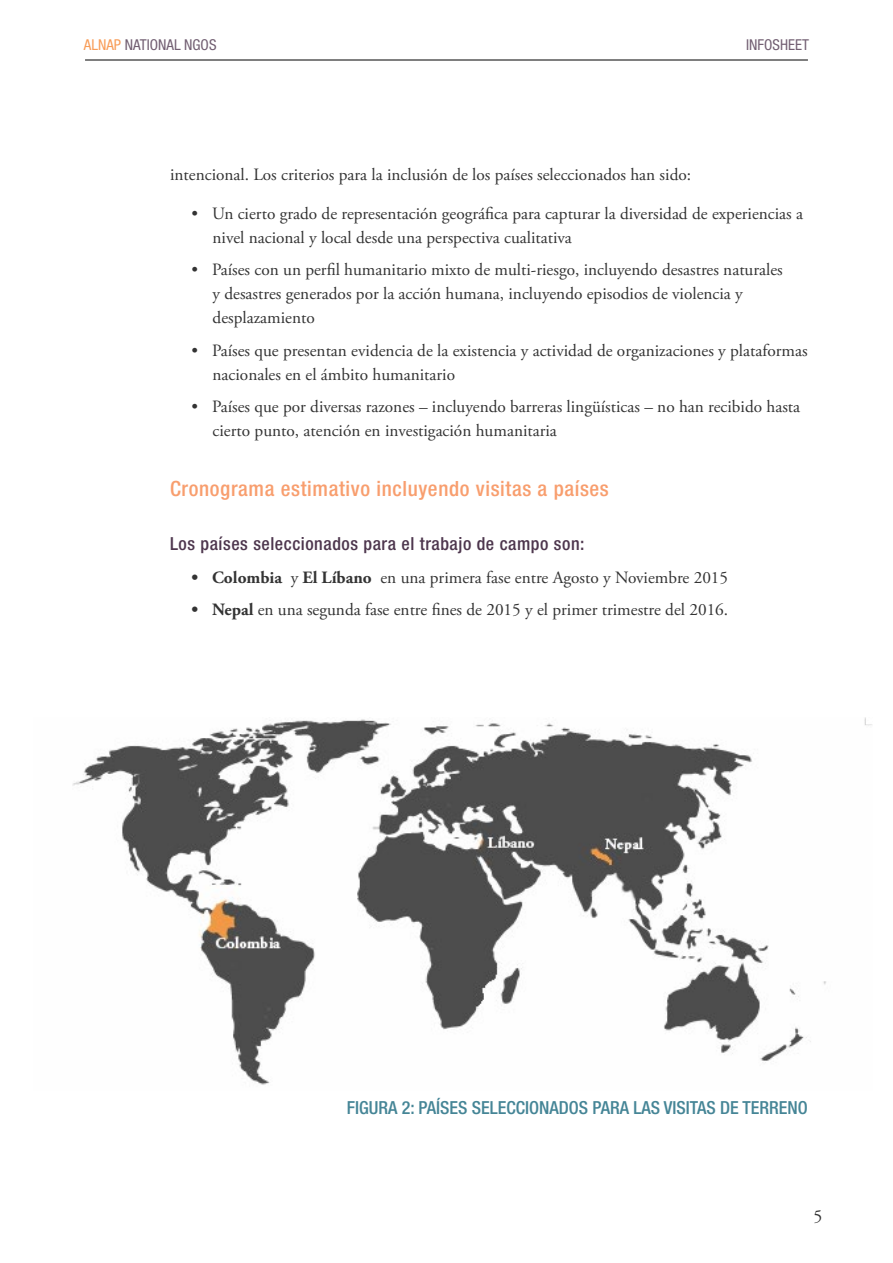
<style>
.page{position:relative;width:893px;height:1263px;background:#fff}
.page>*{position:absolute;margin:0;border:0;box-sizing:border-box;transform-origin:0 0}
.t1{font:500 condensed 21px "Helvetica Neue LT Std";letter-spacing:.03em;color:#f89e6e}
.t2{font:500 condensed 18px "Helvetica Neue LT Std";color:#458596}
.t3{font:500 condensed 18px "Helvetica Neue LT Std";letter-spacing:.03em;color:#4d364d}
.t4{font:18px "Adobe Garamond Pro";color:#333}
.t5{font:17.25px/24px "Adobe Garamond Pro";color:#333}
.t6{font:condensed 15px "Helvetica Neue LT Std";color:#715e71}
.s1{color:#f89c57}
.s2{font-weight:700}
</style>
<div class="page">
<hr style="left:85px;top:60px;width:723px;height:1px;background:#000">
<img style="left:72px;top:717px;width:800px;height:368px">
<p class="t6" style="left:84px;top:36px;width:134px"><span class="s1">ALNAP</span> NATIONAL NGOS</p>
<p class="t6" style="left:746px;top:36px;width:64px">INFOSHEET</p>
<p class="t5" style="left:170px;top:163px;width:523px">intencional. Los criterios para la inclusión de los países seleccionados han sido:</p>
<p class="t5" style="left:213px;top:202px;width:592px;text-indent:-21px">• Un cierto grado de representación geográfica para capturar la diversidad de experiencias a nivel nacional y local desde una perspectiva cualitativa</p>
<p class="t5" style="left:213px;top:258px;width:572px;text-indent:-21px">• Países con un perfil humanitario mixto de multi-riesgo, incluyendo desastres naturales y desastres generados por la acción humana, incluyendo episodios de violencia y desplazamiento</p>
<p class="t5" style="left:213px;top:339px;width:596px;text-indent:-21px">• Países que presentan evidencia de la existencia y actividad de organizaciones y plataformas nacionales en el ámbito humanitario</p>
<p class="t5" style="left:213px;top:395px;width:589px;text-indent:-21px">• Países que por diversas razones – incluyendo barreras lingüísticas – no han recibido hasta cierto punto, atención en investigación humanitaria</p>
<p class="t1" style="left:170px;top:476px;width:440px">Cronograma estimativo incluyendo visitas a países</p>
<p class="t3" style="left:170px;top:533px;width:416px">Los países seleccionados para el trabajo de campo son:</p>
<p class="t5" style="left:191px;top:566px;width:538px"><span class="s2">• Colombia</span> y <span class="s2">El Líbano</span> en una primera fase entre Agosto y Noviembre 2015</p>
<p class="t5" style="left:191px;top:598px;width:538px"><span class="s2">• Nepal</span> en una segunda fase entre fines de 2015 y el primer trimestre del 2016.</p>
<p class="t2" style="left:347px;top:1097px;width:462px">FIGURA 2: PAÍSES SELECCIONADOS PARA LAS VISITAS DE TERRENO</p>
<p class="t4" style="left:813px;top:1205px;width:10px">5</p>
</div>
